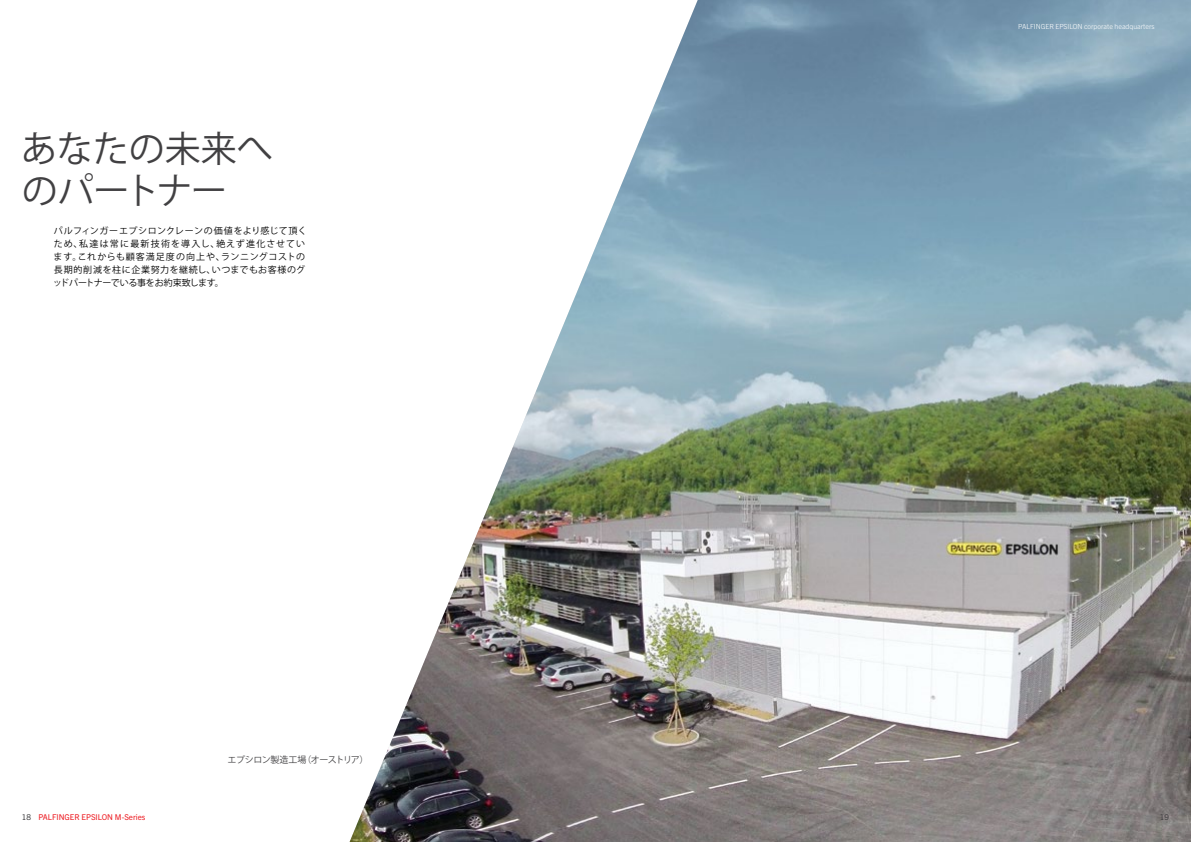
<style>
.page{position:relative;width:1191px;height:842px;background:#fff}
.page>*{position:absolute;margin:0;border:0;box-sizing:border-box;transform-origin:0 0}
.t1{font:36px/42px "Koz Go Pr 6 N";color:#414042}
.t2{font:9px/13px "Koz Go Pr 6 N";letter-spacing:.07em;color:#000}
.t3{font:9px "Koz Go Pr 6 N";letter-spacing:-.04em;color:#414042}
.t4{font:8px "Trade Gothic Next LT Pro";color:#ed1d24}
.t5{font:8px "Trade Gothic Next LT Pro";color:#414042}
.t6{font:300 7px "Trade Gothic Next LT Pro";color:#fff}
.s1{color:#414042}
</style>
<div class="page">
<img style="left:349px;top:0;width:842px;height:842px">
<h1 class="t1" style="left:21px;top:128px;width:253px">あなたの未来へのパートナー</h1>
<p class="t2" style="left:53px;top:224px;width:255px">パルフィンガーエプシロンクレーンの価値をより感じて頂くため、私達は常に最新技術を導入し、絶えず進化させています。これからも顧客満足度の向上や、ランニングコストの長期的削減を柱に企業努力を継続し、いつまでもお客様のグッドパートナーでいる事をお約束致します。</p>
<p class="t3" style="left:228px;top:755px;width:142px">エプシロン製造工場（オーストリア）</p>
<p class="t6" style="left:1018px;top:21px;width:138px">PALFINGER EPSILON corporate headquarters</p>
<p class="t4" style="left:22px;top:812px;width:125px"><span class="s1">18</span> PALFINGER EPSILON M-Series</p>
<p class="t5" style="left:1160px;top:812px;width:11px">19</p>
</div>
